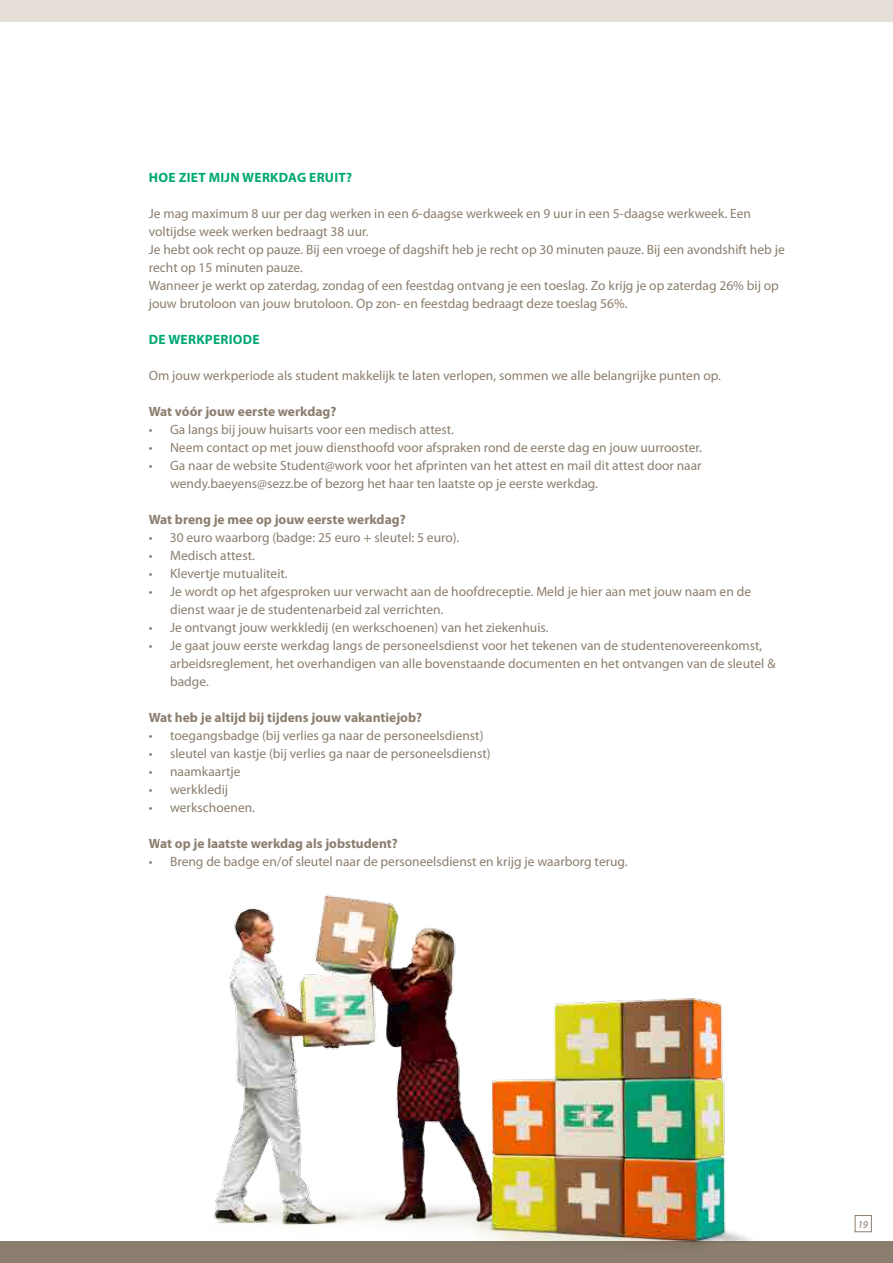
<style>
.page{position:relative;width:893px;height:1263px;background:#fff}
.page>*{position:absolute;margin:0;border:0;box-sizing:border-box;transform-origin:0 0}
.t1{font:13.5px/18px "Myriad Pro";color:#8b7e6f}
.t2{font:700 13.5px "Myriad Pro";color:#8b7e6f}
.t3{font:700 13.5px "Myriad Pro";letter-spacing:.02em;color:#00a874}
.t4{font:italic 10.5px "Myriad Pro";color:#8b7e6f}
</style>
<div class="page">
<div style="left:855px;top:1215px;width:17px;height:17px;border:1px solid #8b7e6f"></div>
<div style="left:0;top:1242px;width:893px;height:21px;background:#8b7e6f"></div>
<div style="left:0;top:0;width:893px;height:21px;background:#e6dfd8"></div>
<img style="left:159px;top:894px;width:651px;height:351px">
<p class="t3" style="left:149px;top:168px;width:205px">HOE ZIET MIJN WERKDAG ERUIT?</p>
<p class="t1" style="left:149px;top:204px;width:637px">Je mag maximum 8 uur per dag werken in een 6-daagse werkweek en 9 uur in een 5-daagse werkweek. Een voltijdse week werken bedraagt 38 uur.<br>Je hebt ook recht op pauze. Bij een vroege of dagshift heb je recht op 30 minuten pauze. Bij een avondshift heb je recht op 15 minuten pauze.<br>Wanneer je werkt op zaterdag, zondag of een feestdag ontvang je een toeslag. Zo krijg je op zaterdag 26% bij op jouw brutoloon van jouw brutoloon. Op zon- en feestdag bedraagt deze toeslag 56%.</p>
<p class="t3" style="left:149px;top:330px;width:112px">DE WERKPERIODE</p>
<p class="t1" style="left:149px;top:366px;width:574px">Om jouw werkperiode als student makkelijk te laten verlopen, sommen we alle belangrijke punten op.</p>
<p class="t2" style="left:149px;top:402px;width:189px">Wat vóór jouw eerste werkdag?</p>
<p class="t1" style="left:149px;top:420px;width:307px">• Ga langs bij jouw huisarts voor een medisch attest.</p>
<p class="t1" style="left:149px;top:438px;width:555px">• Neem contact op met jouw diensthoofd voor afspraken rond de eerste dag en jouw uurrooster.</p>
<p class="t1" style="left:170px;top:456px;width:533px;text-indent:-21px">• Ga naar de website Student@work voor het afprinten van het attest en mail dit attest door naar wendy.baeyens@sezz.be of bezorg het haar ten laatste op je eerste werkdag.</p>
<p class="t2" style="left:149px;top:510px;width:258px">Wat breng je mee op jouw eerste werkdag?</p>
<p class="t1" style="left:149px;top:528px;width:312px">• 30 euro waarborg (badge: 25 euro + sleutel: 5 euro).</p>
<p class="t1" style="left:149px;top:546px;width:108px">• Medisch attest.</p>
<p class="t1" style="left:149px;top:564px;width:140px">• Klevertje mutualiteit.</p>
<p class="t1" style="left:170px;top:582px;width:582px;text-indent:-21px">• Je wordt op het afgesproken uur verwacht aan de hoofdreceptie. Meld je hier aan met jouw naam en de dienst waar je de studentenarbeid zal verrichten.</p>
<p class="t1" style="left:149px;top:618px;width:401px">• Je ontvangt jouw werkkledij (en werkschoenen) van het ziekenhuis.</p>
<p class="t1" style="left:170px;top:636px;width:607px;text-indent:-21px">• Je gaat jouw eerste werkdag langs de personeelsdienst voor het tekenen van de studentenovereenkomst, arbeidsreglement, het overhandigen van alle bovenstaande documenten en het ontvangen van de sleutel &amp; badge.</p>
<p class="t2" style="left:149px;top:708px;width:275px">Wat heb je altijd bij tijdens jouw vakantiejob?</p>
<p class="t1" style="left:149px;top:726px;width:336px">• toegangsbadge (bij verlies ga naar de personeelsdienst)</p>
<p class="t1" style="left:149px;top:744px;width:343px">• sleutel van kastje (bij verlies ga naar de personeelsdienst)</p>
<p class="t1" style="left:149px;top:762px;width:93px">• naamkaartje</p>
<p class="t1" style="left:149px;top:780px;width:81px">• werkkledij</p>
<p class="t1" style="left:149px;top:798px;width:108px">• werkschoenen.</p>
<p class="t2" style="left:149px;top:834px;width:250px">Wat op je laatste werkdag als jobstudent?</p>
<p class="t1" style="left:149px;top:852px;width:480px">• Breng de badge en/of sleutel naar de personeelsdienst en krijg je waarborg terug.</p>
<p class="t4" style="left:858px;top:1218px;width:12px">19</p>
</div>
